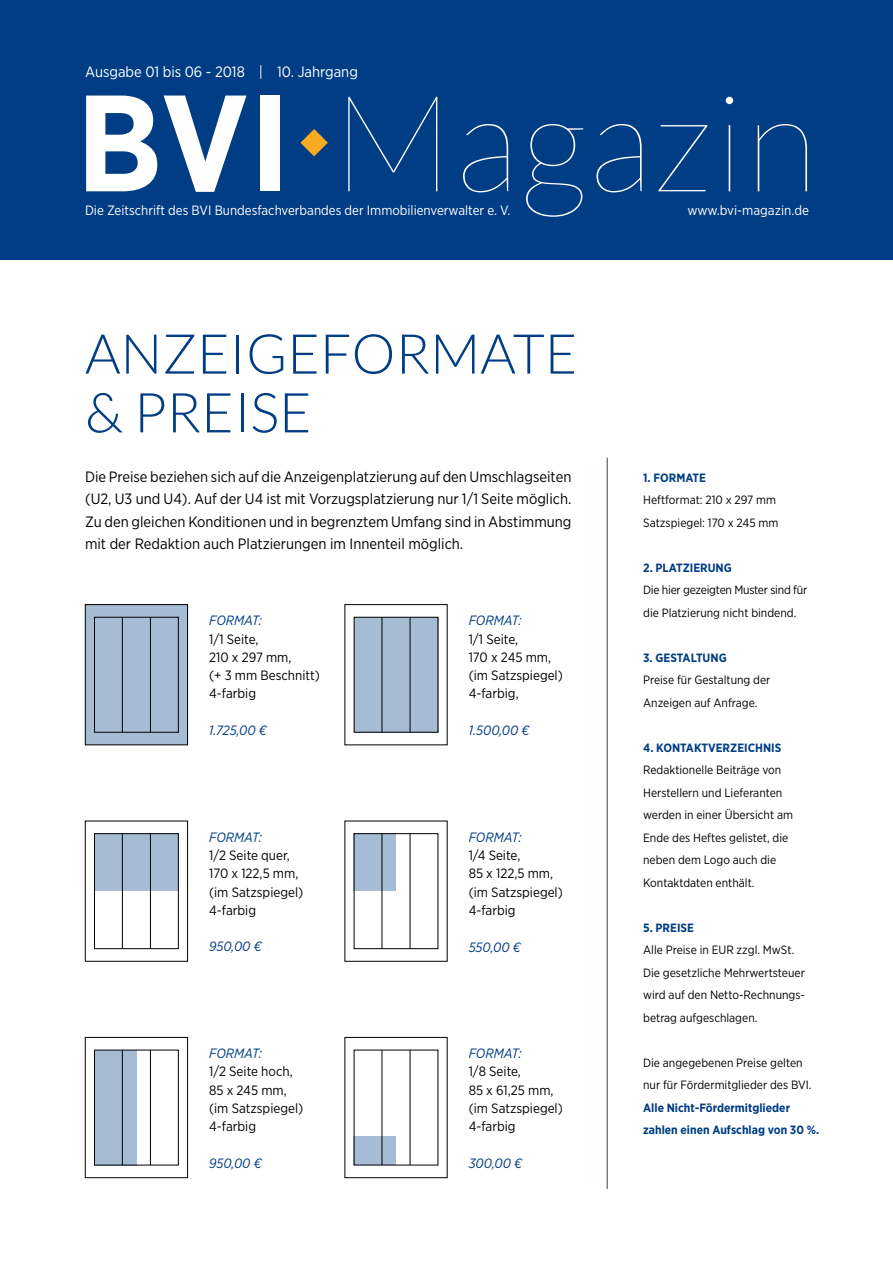
<style>
.page{position:relative;width:893px;height:1263px;background:#fff}
.page>*{position:absolute;margin:0;border:0;box-sizing:border-box;transform-origin:0 0}
.t1{font:100 135.15px "Lato";letter-spacing:.01em;color:#fff}
.t2{font:300 55.05px/58.8px "Lato";color:#003d84}
.t3{font:15px/22.5px "Gotham Narrow";color:#000;text-align:justify}
.t4{font:15px "Gotham Narrow";color:#fff}
.t5{font:13.5px/18.3px "Gotham Narrow";color:#000}
.t6{font:italic 13.5px "Gotham Narrow";color:#003d84}
.t7{font:13.5px "Gotham Narrow";color:#fff}
.t8{font:12px/22.5px "Gotham Narrow";color:#000}
.t9{font:700 12px/22.5px "Gotham Narrow";color:#003d84}
.t10{font:12px/22.5px "Gotham Narrow";letter-spacing:-.02em;color:#000}
.s1{font-family:"Gotham Narrow";font-weight:700;font-size:136.8px}
</style>
<div class="page">
<div style="left:85px;top:604px;width:103px;height:141px;background:#a6bbd4"></div>
<div style="left:85px;top:604px;width:103px;height:141px;border:1px solid #000"></div>
<div style="left:94px;top:617px;width:85px;height:115px;border:1px solid #000"></div>
<hr style="left:122px;top:617px;width:1px;height:115px;background:#000">
<hr style="left:150px;top:617px;width:1px;height:115px;background:#000">
<div style="left:354px;top:617px;width:84px;height:115px;background:#a6bbd4"></div>
<hr style="left:382px;top:617px;width:1px;height:115px;background:#000">
<hr style="left:410px;top:617px;width:1px;height:115px;background:#000">
<div style="left:94px;top:833px;width:85px;height:58px;background:#a6bbd4"></div>
<div style="left:85px;top:821px;width:103px;height:140px;border:1px solid #000"></div>
<div style="left:94px;top:833px;width:85px;height:116px;border:1px solid #000"></div>
<hr style="left:122px;top:834px;width:1px;height:114px;background:#000">
<hr style="left:150px;top:834px;width:1px;height:114px;background:#000">
<div style="left:354px;top:833px;width:42px;height:58px;background:#a6bbd4"></div>
<div style="left:354px;top:833px;width:84px;height:116px;border:1px solid #000"></div>
<hr style="left:382px;top:834px;width:1px;height:114px;background:#000">
<hr style="left:410px;top:834px;width:1px;height:114px;background:#000">
<div style="left:94px;top:1050px;width:42px;height:115px;background:#a6bbd4"></div>
<div style="left:85px;top:1037px;width:103px;height:141px;border:1px solid #000"></div>
<div style="left:94px;top:1050px;width:85px;height:115px;border:1px solid #000"></div>
<hr style="left:122px;top:1050px;width:1px;height:115px;background:#000">
<hr style="left:150px;top:1050px;width:1px;height:115px;background:#000">
<div style="left:354px;top:1136px;width:42px;height:29px;background:#a6bbd4"></div>
<div style="left:345px;top:1037px;width:102px;height:141px;border:1px solid #000"></div>
<hr style="left:382px;top:1050px;width:1px;height:115px;background:#000">
<hr style="left:410px;top:1050px;width:1px;height:115px;background:#000">
<div style="left:0;top:0;width:893px;height:260px;background:#003d84"></div>
<svg style="left:300px;top:129px;width:28px;height:27px"></svg>
<hr style="left:607px;top:458px;width:1px;height:731px;background:#304555">
<p class="t4" style="left:85px;top:62px;width:274px">Ausgabe 01 bis 06 - 2018 | 10. Jahrgang</p>
<h1 class="t1" style="left:77px;top:72px;width:742px"><span class="s1">BVI</span> Magazin</h1>
<p class="t7" style="left:85px;top:202px;width:427px">Die Zeitschrift des BVI Bundesfachverbandes der Immobilienverwalter e. V.</p>
<p class="t7" style="left:687px;top:202px;width:123px">www.bvi-magazin.de</p>
<h2 class="t2" style="left:85px;top:325px;width:494px">ANZEIGEFORMATE &amp; PREISE</h2>
<p class="t3" style="left:85px;top:465px;width:488px">Die Preise beziehen sich auf die Anzeigenplatzierung auf den Umschlagseiten (U2, U3 und U4). Auf der U4 ist mit Vorzugsplatzierung nur 1/1 Seite möglich.<br>Zu den gleichen Konditionen und in begrenztem Umfang sind in Abstimmung mit der Redaktion auch Platzierungen im Innenteil möglich.</p>
<p class="t6" style="left:209px;top:612px;width:54px">FORMAT:</p>
<p class="t5" style="left:209px;top:629px;width:112px">1/1 Seite,<br>210 x 297 mm,<br>(+ 3 mm Beschnitt)<br>4-farbig</p>
<p class="t6" style="left:209px;top:722px;width:59px">1.725,00 €</p>
<p class="t6" style="left:209px;top:828px;width:54px">FORMAT:</p>
<p class="t5" style="left:209px;top:846px;width:96px">1/2 Seite quer,<br>170 x 122,5 mm, (im Satzspiegel)<br>4-farbig</p>
<p class="t6" style="left:209px;top:938px;width:54px">950,00 €</p>
<p class="t6" style="left:209px;top:1045px;width:54px">FORMAT:</p>
<p class="t5" style="left:209px;top:1062px;width:96px">1/2 Seite hoch,<br>85 x 245 mm, (im Satzspiegel)<br>4-farbig</p>
<p class="t6" style="left:209px;top:1155px;width:54px">950,00 €</p>
<p class="t6" style="left:469px;top:612px;width:54px">FORMAT:</p>
<p class="t5" style="left:469px;top:629px;width:96px">1/1 Seite,<br>170 x 245 mm, (im Satzspiegel)<br>4-farbig,</p>
<p class="t6" style="left:469px;top:722px;width:63px">1.500,00 €</p>
<p class="t6" style="left:469px;top:828px;width:54px">FORMAT:</p>
<p class="t5" style="left:469px;top:846px;width:96px">1/4 Seite,<br>85 x 122,5 mm, (im Satzspiegel)<br>4-farbig</p>
<p class="t6" style="left:469px;top:938px;width:54px">550,00 €</p>
<p class="t6" style="left:469px;top:1045px;width:54px">FORMAT:</p>
<p class="t5" style="left:469px;top:1062px;width:96px">1/8 Seite,<br>85 x 61,25 mm, (im Satzspiegel)<br>4-farbig</p>
<p class="t6" style="left:469px;top:1155px;width:55px">300,00 €</p>
<p class="t9" style="left:643px;top:466px;width:64px">1. FORMATE</p>
<p class="t8" style="left:643px;top:488px;width:137px">Heftformat: 210 x 297 mm<br>Satzspiegel: 170 x 245 mm</p>
<p class="t9" style="left:643px;top:556px;width:90px">2. PLATZIERUNG</p>
<p class="t10" style="left:643px;top:578px;width:166px">Die hier gezeigten Muster sind für die Platzierung nicht bindend.</p>
<p class="t9" style="left:643px;top:646px;width:85px">3. GESTALTUNG</p>
<p class="t8" style="left:643px;top:668px;width:129px">Preise für Gestaltung der<br>Anzeigen auf Anfrage.</p>
<p class="t9" style="left:643px;top:736px;width:140px">4. KONTAKTVERZEICHNIS</p>
<p class="t8" style="left:643px;top:758px;width:151px">Redaktionelle Beiträge von<br>Herstellern und Lieferanten werden in einer Übersicht am<br>Ende des Heftes gelistet, die neben dem Logo auch die<br>Kontaktdaten enthält.</p>
<p class="t9" style="left:643px;top:916px;width:52px">5. PREISE</p>
<p class="t8" style="left:643px;top:938px;width:163px">Alle Preise in EUR zzgl. MwSt.<br>Die gesetzliche Mehrwertsteuer wird auf den Netto-Rechnungs&shy;betrag aufgeschlagen.</p>
<p class="t8" style="left:643px;top:1051px;width:170px">Die angegebenen Preise gelten nur für Fördermitglieder des BVI.</p>
<p class="t9" style="left:643px;top:1096px;width:178px">Alle Nicht-Fördermitglieder zahlen einen Aufschlag von 30 %.</p>
</div>
